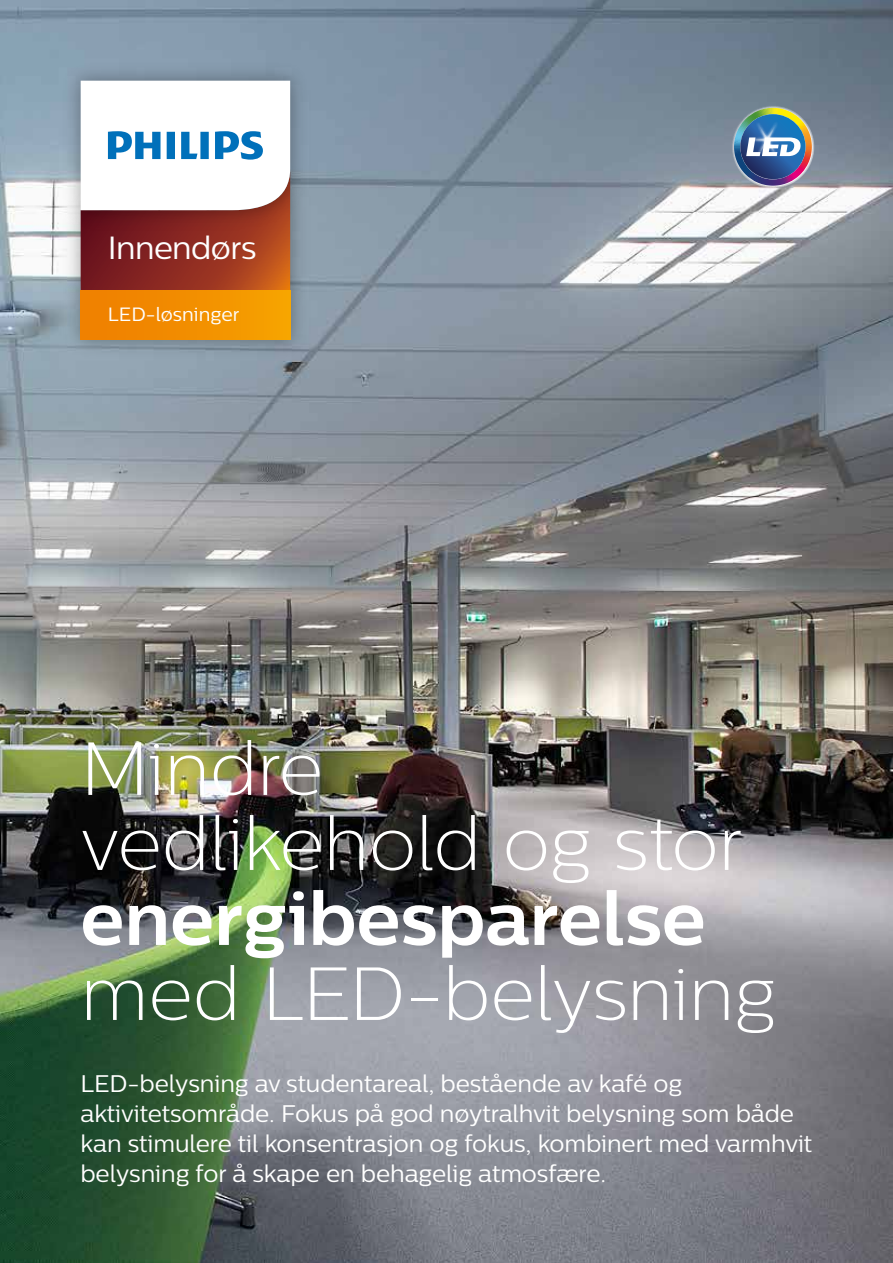
<style>
.page{position:relative;width:893px;height:1263px;background:#fff}
.page>*{position:absolute;margin:0;border:0;box-sizing:border-box;transform-origin:0 0}
.t1{font:75px/75px "Centrale Sans X Light";letter-spacing:-.01em;color:#fff}
.t2{font:700 75px "Centrale Sans";color:#fff}
.t3{font:32.1px "Centrale Sans";letter-spacing:-.02em;color:#fff}
.t4{font:24px/30px "Centrale Sans";letter-spacing:-.005em;color:#fff}
.t5{font:19.2px "Centrale Sans";color:#fff}
</style>
<div class="page">
<img style="left:0;top:0;width:893px;height:1263px">
<svg style="left:731px;top:105px;width:83px;height:83px"></svg>
<img style="left:734px;top:108px;width:76px;height:78px">
<img style="left:56px;top:236px;width:259px;height:29px">
<img style="left:56px;top:56px;width:259px;height:180px">
<svg style="left:81px;top:81px;width:209px;height:184px"></svg>
<img style="left:56px;top:265px;width:259px;height:100px">
<div style="left:81px;top:290px;width:209px;height:50px;background:linear-gradient(to right,#ef7c00,#f6a200)"></div>
<h2 class="t3" style="left:108px;top:229px;width:150px">Innendørs</h2>
<p class="t5" style="left:108px;top:303px;width:133px">LED-løsninger</p>
<h1 class="t1" style="left:80px;top:730px;width:664px">Mindre<br>vedlikehold og stor</h1>
<h1 class="t2" style="left:80px;top:873px;width:627px">energibesparelse</h1>
<h1 class="t1" style="left:80px;top:955px;width:697px">med LED-belysning</h1>
<p class="t4" style="left:80px;top:1069px;width:733px">LED-belysning av studentareal, bestående av kafé og aktivitetsområde. Fokus på god nøytralhvit belysning som både kan stimulere til konsentrasjon og fokus, kombinert med varmhvit belysning for å skape en behagelig atmosfære.</p>
</div>
